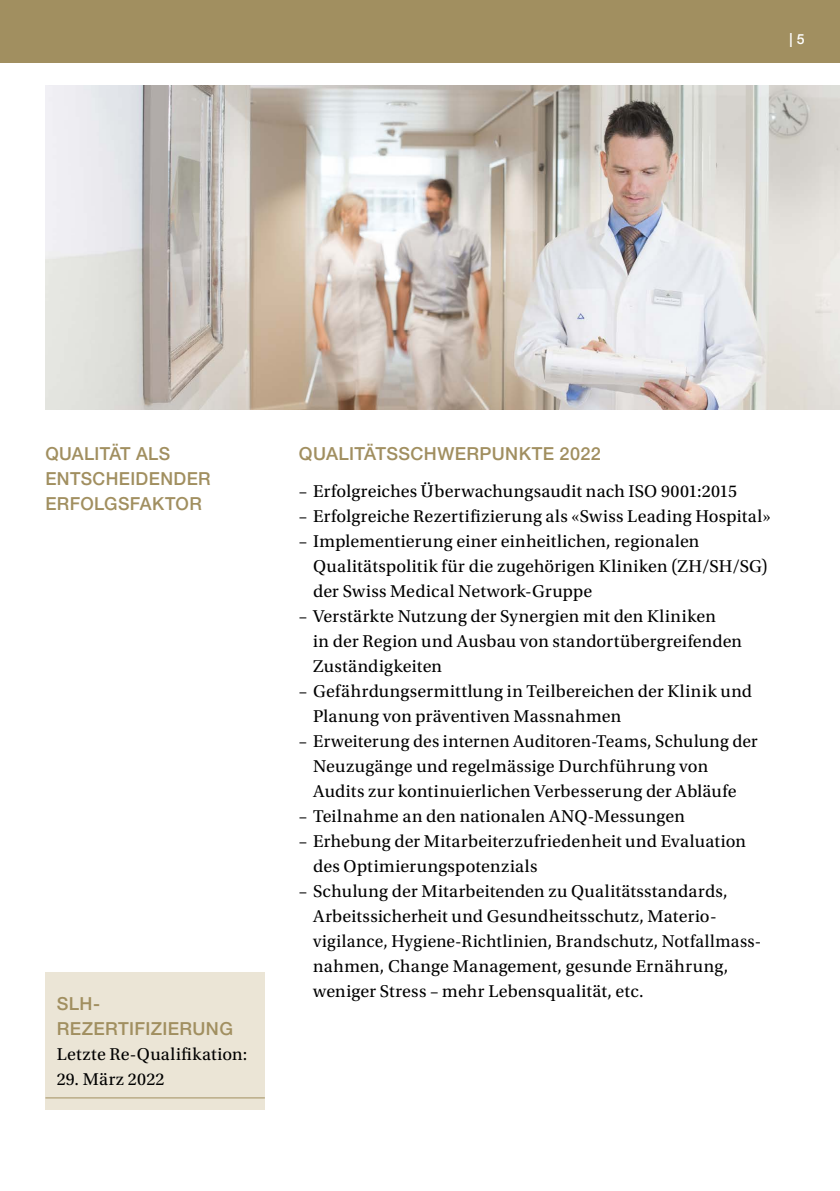
<style>
.page{position:relative;width:840px;height:1191px;background:#fff}
.page>*{position:absolute;margin:0;border:0;box-sizing:border-box;transform-origin:0 0}
.t1{font:18px/25px "Utopia Std";letter-spacing:.01em;color:#000}
.t2{font:500 18px/25px "Helvetica Neue LT Std";letter-spacing:.02em;color:#a18f60}
.t3{font:500 14px "Helvetica Neue LT Std";color:#fff}
</style>
<div class="page">
<img style="left:45px;top:85px;width:794px;height:325px">
<div style="left:45px;top:972px;width:220px;height:138px;background:#ebe5d6"></div>
<hr style="left:45px;top:1097px;width:220px;height:1px;background:#a18f60">
<div style="left:0;top:0;width:839px;height:62px;background:#a18f60"></div>
<p class="t3" style="left:789px;top:31px;width:17px">| 5</p>
<p class="t2" style="left:45px;top:440px;width:167px">QUALITÄT ALS<br>ENTSCHEIDENDER<br>ERFOLGSFAKTOR</p>
<p class="t2" style="left:57px;top:990px;width:178px">SLH-<br>REZERTIFIZIERUNG</p>
<p class="t1" style="left:57px;top:1041px;width:192px">Letzte Re-Qualifikation:</p>
<p class="t1" style="left:57px;top:1066px;width:109px">29. März 2022</p>
<p class="t2" style="left:299px;top:440px;width:303px">QUALITÄTSSCHWERPUNKTE 2022</p>
<p class="t1" style="left:299px;top:479px;width:439px">– Erfolgreiches Überwachungsaudit nach ISO 9001:2015</p>
<p class="t1" style="left:299px;top:504px;width:473px">– Erfolgreiche Rezertifizierung als «Swiss Leading Hospital»</p>
<p class="t1" style="left:313px;top:529px;width:456px;text-indent:-14px">– Implementierung einer einheitlichen, regionalen<br>Qualitätspolitik für die zugehörigen Kliniken (ZH/SH/SG) der Swiss Medical Network-Gruppe</p>
<p class="t1" style="left:313px;top:604px;width:430px;text-indent:-14px">– Verstärkte Nutzung der Synergien mit den Kliniken<br>in der Region und Ausbau von standortübergreifenden<br>Zuständigkeiten</p>
<p class="t1" style="left:313px;top:679px;width:440px;text-indent:-14px">– Gefährdungsermittlung in Teilbereichen der Klinik und<br>Planung von präventiven Massnahmen</p>
<p class="t1" style="left:313px;top:729px;width:446px;text-indent:-14px">– Erweiterung des internen Auditoren-Teams, Schulung der<br>Neuzugänge und regelmässige Durchführung von<br>Audits zur kontinuierlichen Verbesserung der Abläufe</p>
<p class="t1" style="left:299px;top:804px;width:387px">– Teilnahme an den nationalen ANQ-Messungen</p>
<p class="t1" style="left:313px;top:829px;width:434px;text-indent:-14px">– Erhebung der Mitarbeiterzufriedenheit und Evaluation des Optimierungspotenzials</p>
<p class="t1" style="left:313px;top:879px;width:447px;text-indent:-14px">– Schulung der Mitarbeitenden zu Qualitätsstandards, Arbeitssicherheit und Gesundheitsschutz, Materio&shy;vigilance, Hygiene-Richtlinien, Brandschutz, Notfallmass&shy;nahmen, Change Management, gesunde Ernährung, weniger Stress – mehr Lebensqualität, etc.</p>
</div>
